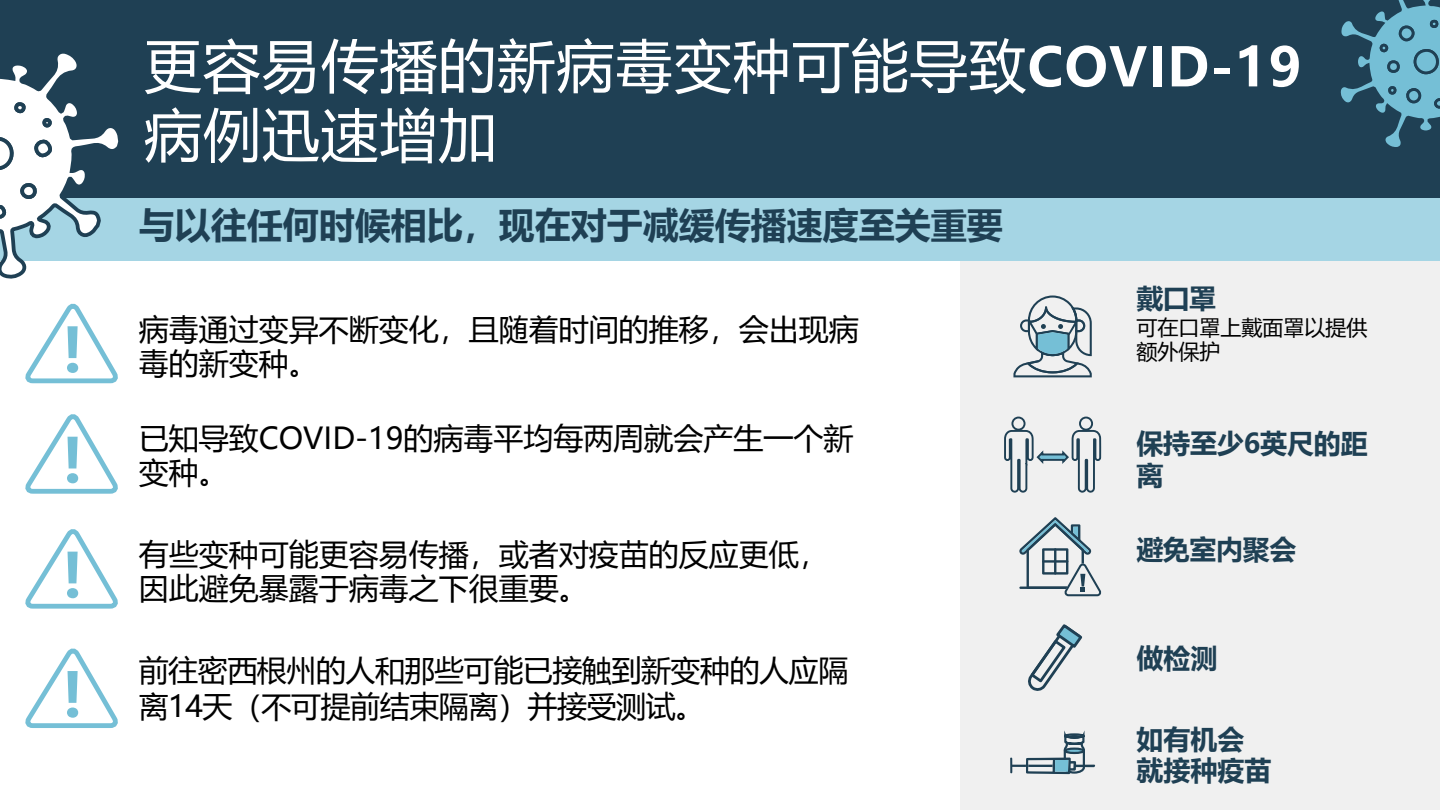
<style>
.page{position:relative;width:1440px;height:810px;background:#fff}
.page>*{position:absolute;margin:0;border:0;box-sizing:border-box;transform-origin:0 0}
.t1{font:700 60.75px/112.6px "Microsoft Ya Hei UI";color:#75bfd6;text-align:justify}
.t2{font:57.75px/69.3px "Microsoft Ya Hei UI";letter-spacing:.02em;color:#fff}
.t3{font:700 36px "Microsoft Ya Hei UI";color:#1f4054}
.t4{font:30px/34.2px "Microsoft Ya Hei UI";color:#000}
.t5{font:700 27px/32.4px "Microsoft Ya Hei UI";letter-spacing:-.005em;color:#1f4054}
.t6{font:21px/23.7px "Microsoft Ya Hei UI";color:#000}
.s1{font-weight:700;font-size:53.25px}
</style>
<div class="page">
<div style="left:960px;top:240px;width:480px;height:570px;background:#f0f0f0"></div>
<div style="left:0;top:0;width:1440px;height:198px;background:#1f4054"></div>
<div style="left:0;top:198px;width:1440px;height:63px;background:#a5d5e4"></div>
<svg style="left:1340px;top:0;width:100px;height:147px"></svg>
<svg style="left:0;top:53px;width:119px;height:226px"></svg>
<svg style="left:1013px;top:296px;width:79px;height:81px"></svg>
<svg style="left:1019px;top:517px;width:82px;height:79px"></svg>
<svg style="left:1004px;top:416px;width:98px;height:77px"></svg>
<svg style="left:1010px;top:732px;width:85px;height:43px"></svg>
<svg style="left:1028px;top:624px;width:55px;height:67px"></svg>
<svg style="left:25px;top:648px;width:93px;height:80px"></svg>
<svg style="left:25px;top:303px;width:93px;height:81px"></svg>
<svg style="left:25px;top:414px;width:93px;height:80px"></svg>
<svg style="left:25px;top:529px;width:93px;height:80px"></svg>
<h1 class="t1" style="left:62px;top:292px;width:23px">! ! !</h1>
<h1 class="t1" style="left:62px;top:636px;width:23px">!</h1>
<h2 class="t2" style="left:144px;top:29px;width:1159px">更容易传播的新病毒变种可能导致<span class="s1">COVID-19</span>病例迅速增加</h2>
<p class="t3" style="left:139px;top:200px;width:866px">与以往任何时候相比，现在对于减缓传播速度至关重要</p>
<p class="t4" style="left:139px;top:311px;width:722px">病毒通过变异不断变化，且随着时间的推移，会出现病毒的新变种。</p>
<p class="t4" style="left:139px;top:420px;width:716px">已知导致COVID-19的病毒平均每两周就会产生一个新变种。</p>
<p class="t4" style="left:139px;top:536px;width:692px">有些变种可能更容易传播，或者对疫苗的反应更低，因此避免暴露于病毒之下很重要。</p>
<p class="t4" style="left:139px;top:651px;width:711px;line-height:36px">前往密西根州的人和那些可能已接触到新变种的人应隔离14天（不可提前结束隔离）并接受测试。</p>
<p class="t5" style="left:1136px;top:281px;width:81px">戴口罩</p>
<p class="t6" style="left:1136px;top:315px;width:232px">可在口罩上戴面罩以提供额外保护</p>
<p class="t5" style="left:1136px;top:426px;width:233px">保持至少6英尺的距离</p>
<p class="t5" style="left:1136px;top:532px;width:161px">避免室内聚会</p>
<p class="t5" style="left:1136px;top:641px;width:82px">做检测</p>
<p class="t5" style="left:1136px;top:723px;width:136px;line-height:30.9px">如有机会就接种疫苗</p>
</div>
